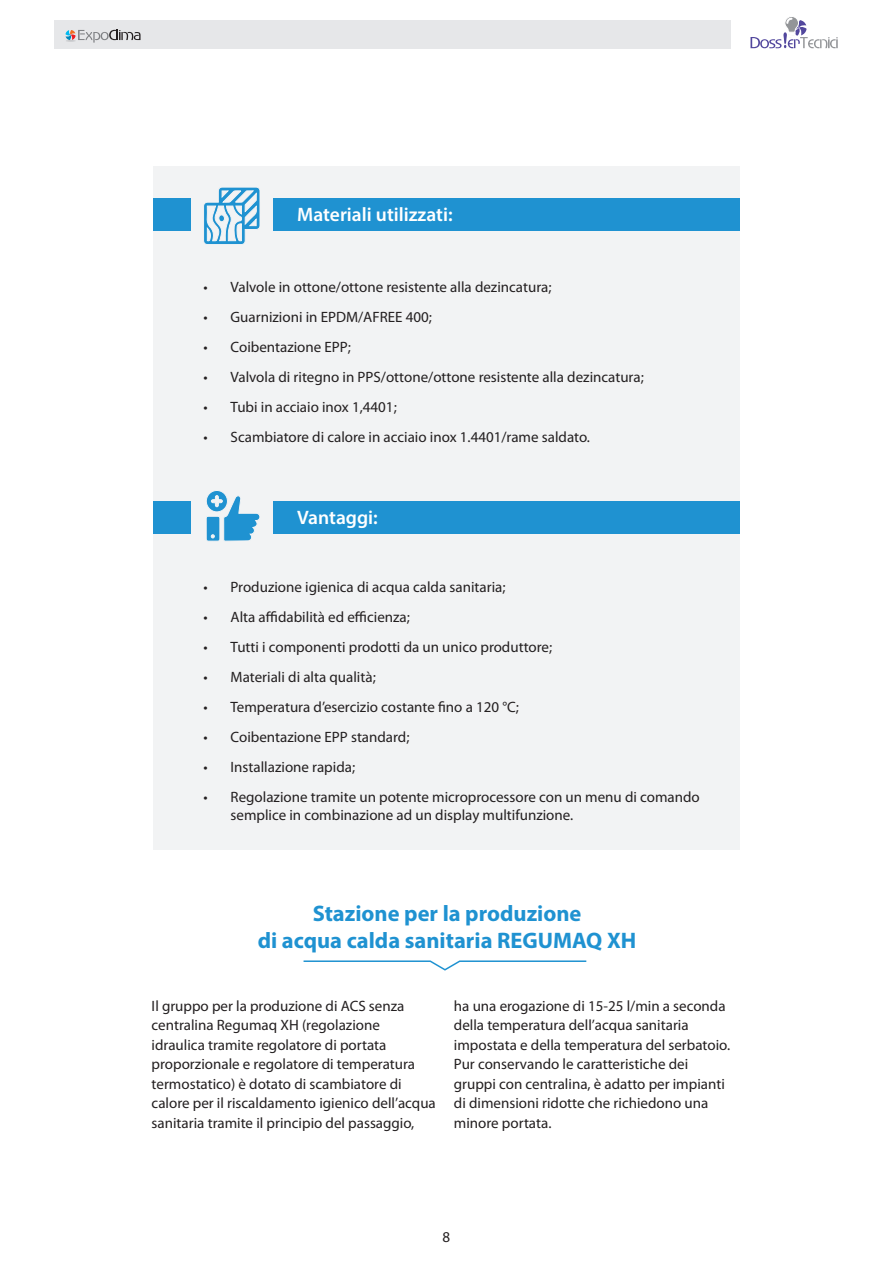
<style>
.page{position:relative;width:893px;height:1263px;background:#fff}
.page>*{position:absolute;margin:0;border:0;box-sizing:border-box;transform-origin:0 0}
.t1{font:700 22.5px/27px "Myriad Pro";color:#1f92d1;text-align:center}
.t2{font:600 19.5px "Myriad Pro";color:#fff}
.t3{font:15px/19.5px "Myriad Pro";color:#231f20}
</style>
<div class="page">
<svg style="left:750px;top:17px;width:88px;height:31px"></svg>
<div style="left:54px;top:20px;width:677px;height:28px;background:#e6e7e9"></div>
<svg style="left:65px;top:30px;width:76px;height:13px"></svg>
<div style="left:153px;top:166px;width:587px;height:683px;background:#f2f3f4"></div>
<svg style="left:203px;top:187px;width:57px;height:57px"></svg>
<div style="left:219px;top:215px;width:6px;height:7px;background:#1f92d1;border-radius:50%"></div>
<div style="left:218px;top:214px;width:7px;height:8px;border:1px solid #f2f3f4;border-radius:50%"></div>
<div style="left:153px;top:199px;width:38px;height:32px;background:#1f92d1"></div>
<div style="left:153px;top:501px;width:38px;height:32px;background:#1f92d1"></div>
<div style="left:273px;top:199px;width:467px;height:32px;background:#1f92d1"></div>
<div style="left:273px;top:501px;width:467px;height:32px;background:#1f92d1"></div>
<svg style="left:206px;top:490px;width:54px;height:52px"></svg>
<svg style="left:303px;top:960px;width:284px;height:11px"></svg>
<h2 class="t2" style="left:297px;top:202px;width:157px">Materiali utilizzati:</h2>
<p class="t3" style="left:204px;top:277px;width:349px">• Valvole in ottone/ottone resistente alla dezincatura;</p>
<p class="t3" style="left:204px;top:307px;width:230px">• Guarnizioni in EPDM/AFREE 400;</p>
<p class="t3" style="left:204px;top:337px;width:149px">• Coibentazione EPP;</p>
<p class="t3" style="left:204px;top:367px;width:442px">• Valvola di ritegno in PPS/ottone/ottone resistente alla dezincatura;</p>
<p class="t3" style="left:204px;top:397px;width:195px">• Tubi in acciaio inox 1,4401;</p>
<p class="t3" style="left:204px;top:427px;width:388px">• Scambiatore di calore in acciaio inox 1.4401/rame saldato.</p>
<h2 class="t2" style="left:297px;top:505px;width:82px">Vantaggi:</h2>
<p class="t3" style="left:204px;top:577px;width:303px">• Produzione igienica di acqua calda sanitaria;</p>
<p class="t3" style="left:204px;top:607px;width:208px">• Alta affidabilità ed efficienza;</p>
<p class="t3" style="left:204px;top:637px;width:350px">• Tutti i componenti prodotti da un unico produttore;</p>
<p class="t3" style="left:204px;top:667px;width:174px">• Materiali di alta qualità;</p>
<p class="t3" style="left:204px;top:697px;width:317px">• Temperatura d’esercizio costante fino a 120 °C;</p>
<p class="t3" style="left:204px;top:727px;width:207px">• Coibentazione EPP standard;</p>
<p class="t3" style="left:204px;top:757px;width:153px">• Installazione rapida;</p>
<p class="t3" style="left:231px;top:787px;width:471px;line-height:18px;text-indent:-27px">• Regolazione tramite un potente microprocessore con un menu di comando semplice in combinazione ad un display multifunzione.</p>
<h1 class="t1" style="left:258px;top:899px;width:380px">Stazione per la produzione<br>di acqua calda sanitaria REGUMAQ XH</h1>
<p class="t3" style="left:152px;top:995px;width:286px">Il gruppo per la produzione di ACS senza centralina Regumaq XH (regolazione idraulica tramite regolatore di portata proporzionale e regolatore di temperatura termostatico) è dotato di scambiatore di calore per il riscaldamento igienico dell’acqua sanitaria tramite il principio del passaggio,</p>
<p class="t3" style="left:454px;top:995px;width:278px">ha una erogazione di 15-25 l/min a seconda della temperatura dell’acqua sanitaria impostata e della temperatura del serbatoio.<br>Pur conservando le caratteristiche dei gruppi con centralina, è adatto per impianti di dimensioni ridotte che richiedono una minore portata.</p>
<p class="t3" style="left:443px;top:1227px;width:9px">8</p>
</div>
